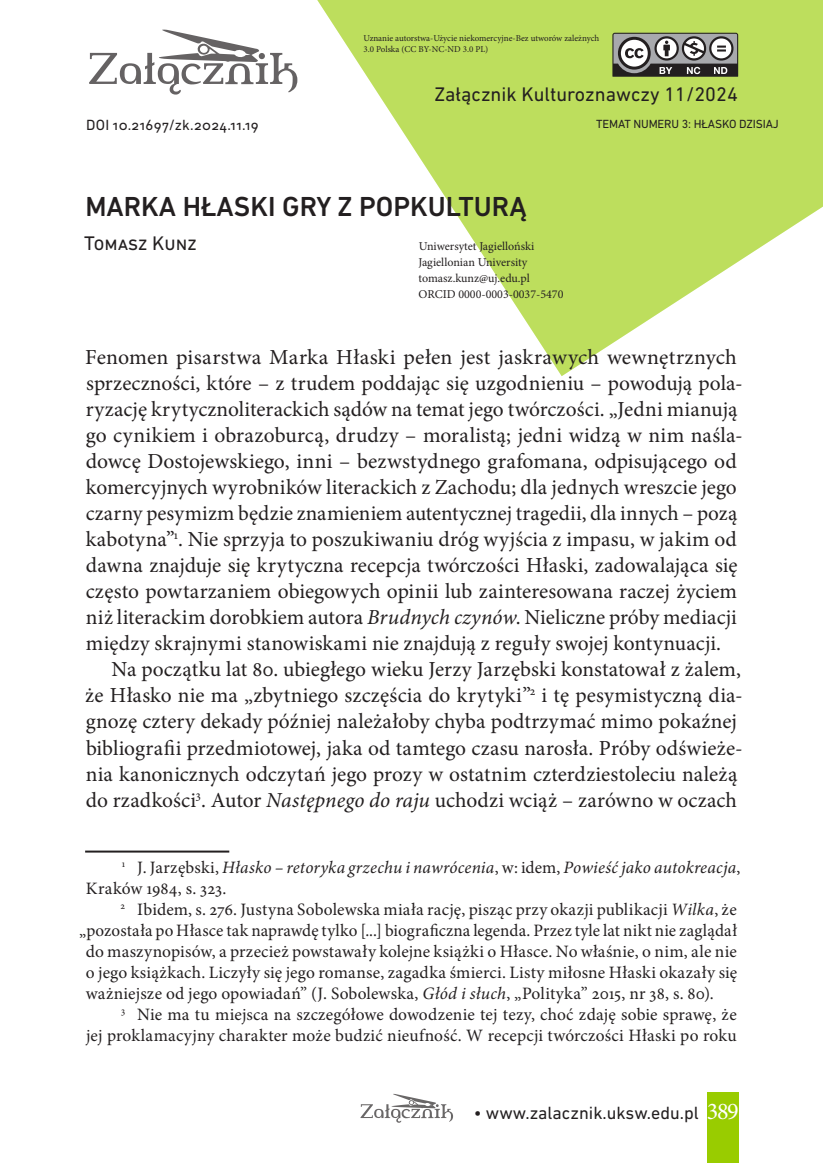
<style>
.page{position:relative;width:823px;height:1163px;background:#fff}
.page>*{position:absolute;margin:0;border:0;box-sizing:border-box;transform-origin:0 0}
.t1{font:500 28px "DIN Next LT Pro";color:#231f20}
.t2{font:21.4px/26px "Minion Pro";letter-spacing:.005em;color:#231f20}
.t3{font:20px "DIN Next LT Pro";color:#231f20}
.t4{font:18px "DIN Next LT Pro";color:#231f20}
.t5{font:17.4px "Minion Pro";letter-spacing:.01em;color:#231f20}
.t6{font:italic 17.4px/21px "Minion Pro";letter-spacing:.01em;color:#231f20}
.t7{font:15px "DIN Next LT Pro";letter-spacing:.02em;color:#231f20}
.t8{font:12px/16px "Minion Pro";letter-spacing:-.005em;color:#231f20}
.t9{font:12px "DIN Next LT Pro";letter-spacing:-.01em;color:#231f20}
.t10{font:9px/10.8px "Minion Pro";letter-spacing:-.005em;color:#231f20}
.s1{font-style:italic}
.s2{font-style:normal}
.s3{font-family:"Minion Pro";font-size:24px;color:#fff}
</style>
<div class="page">
<svg style="left:297px;top:0;width:525px;height:376px;fill:#bdde5d"></svg>
<div style="left:707px;top:1092px;width:31px;height:70px;background:#9c0"></div>
<svg style="left:89px;top:30px;width:208px;height:65px"></svg>
<svg style="left:612px;top:33px;width:125px;height:44px"></svg>
<svg style="left:360px;top:1093px;width:93px;height:29px"></svg>
<hr style="left:85px;top:850px;width:144px;height:2px;background:#231f20">
<p class="t10" style="left:363px;top:33px;width:237px">Uznanie autorstwa-Użycie niekomercyjne-Bez utworów zależnych<br>3.0 Polska (CC BY-NC-ND 3.0 PL)</p>
<p class="t3" style="left:434px;top:82px;width:305px">Załącznik Kulturoznawczy 11/2024</p>
<p class="t7" style="left:86px;top:116px;width:174px">DOI 10.21697/zk.2024.11.19</p>
<p class="t9" style="left:596px;top:117px;width:184px">TEMAT NUMERU 3: HŁASKO DZISIAJ</p>
<h1 class="t1" style="left:85px;top:190px;width:442px">MARKA HŁASKI GRY Z POPKULTURĄ</h1>
<p class="t3" style="left:84px;top:231px;width:114px">Tomasz Kunz</p>
<p class="t8" style="left:418px;top:238px;width:146px">Uniwersytet Jagielloński<br>Jagiellonian University tomasz.kunz@uj.edu.pl<br>ORCID 0000-0003-0037-5470</p>
<p class="t2" style="left:85px;top:344px;width:658px">Fenomen pisarstwa Marka Hłaski pełen jest jaskrawych wewnętrznych sprzeczności, które – z trudem poddając się uzgodnieniu – powodują pola&shy;ryzację krytycznoliterackich sądów na temat jego twórczości. „Jedni mianują go cynikiem i obrazoburcą, drudzy – moralistą; jedni widzą w nim naśla&shy;dowcę Dostojewskiego, inni – bezwstydnego grafomana, odpisującego od komercyjnych wyrobników literackich z Zachodu; dla jednych wreszcie jego czarny pesymizm będzie znamieniem autentycznej tragedii, dla innych – pozą kabotyna”<sup>1</sup>. Nie sprzyja to poszukiwaniu dróg wyjścia z impasu, w jakim od dawna znajduje się krytyczna recepcja twórczości Hłaski, zadowalająca się często powtarzaniem obiegowych opinii lub zainteresowana raczej życiem niż literackim dorobkiem autora <span class="s1">Brudnych czynów</span>. Nieliczne próby mediacji między skrajnymi stanowiskami nie znajdują z reguły swojej kontynuacji.</p>
<p class="t2" style="left:85px;top:656px;width:658px;text-indent:26px">Na początku lat 80. ubiegłego wieku Jerzy Jarzębski konstatował z żalem, że Hłasko nie ma „zbytniego szczęścia do krytyki”<sup>2</sup> i tę pesymistyczną dia&shy;gnozę cztery dekady później należałoby chyba podtrzymać mimo pokaźnej bibliografii przedmiotowej, jaka od tamtego czasu narosła. Próby odświeże&shy;nia kanonicznych odczytań jego prozy w ostatnim czterdziestoleciu należą do rzadkości<sup>3</sup>. Autor <span class="s1">Następnego do raju</span> uchodzi wciąż – zarówno w oczach</p>
<p class="t6" style="left:86px;top:856px;width:656px;text-indent:36px"><sup>1</sup> <span class="s2">J. Jarzębski,</span> Hłasko – retoryka grzechu i nawrócenia<span class="s2">, w: idem,</span> Powieść jako autokreacja<span class="s2">,<br>Kraków 1984, s. 323.</span></p>
<p class="t5" style="left:121px;top:897px;width:617px"><sup>2</sup> Ibidem, s. 276. Justyna Sobolewska miała rację, pisząc przy okazji publikacji <span class="s1">Wilka</span>, że</p>
<p class="t5" style="left:79px;top:918px;width:659px">„pozostała po Hłasce tak naprawdę tylko [...] biograficzna legenda. Przez tyle lat nikt nie zaglądał</p>
<p class="t5" style="left:86px;top:939px;width:652px">do maszynopisów, a przecież powstawały kolejne książki o Hłasce. No właśnie, o nim, ale nie</p>
<p class="t5" style="left:86px;top:960px;width:652px">o jego książkach. Liczyły się jego romanse, zagadka śmierci. Listy miłosne Hłaski okazały się</p>
<p class="t5" style="left:86px;top:981px;width:629px">ważniejsze od jego opowiadań” (J. Sobolewska, <span class="s1">Głód i słuch</span>, „Polityka” 2015, nr 38, s. 80).</p>
<p class="t5" style="left:121px;top:1002px;width:616px"><sup>3</sup> Nie ma tu miejsca na szczegółowe dowodzenie tej tezy, choć zdaję sobie sprawę, że</p>
<p class="t5" style="left:86px;top:1023px;width:651px">jej proklamacyjny charakter może budzić nieufność. W recepcji twórczości Hłaski po roku</p>
<p class="t4" style="left:473px;top:1101px;width:266px">• www.zalacznik.uksw.edu.pl <span class="s3">389</span></p>
</div>
